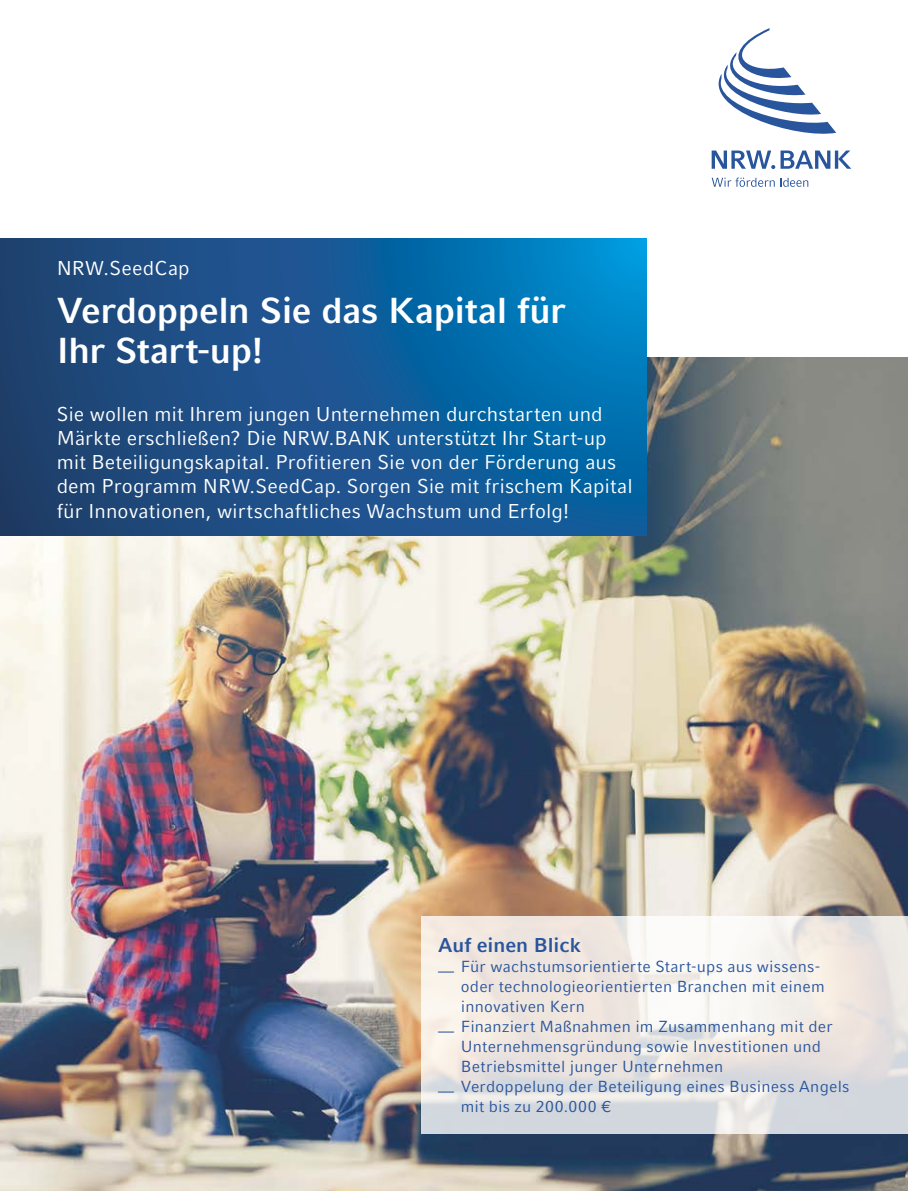
<style>
.page{position:relative;width:908px;height:1191px;background:#fff}
.page>*{position:absolute;margin:0;border:0;box-sizing:border-box;transform-origin:0 0}
.HL_T_HL{font:700 36px/40px "Compatil Fact LT Pro";letter-spacing:-.01em;color:#fff}
.HL_T_Vorspann{font:20px/24px "Compatil Fact LT Pro";letter-spacing:.005em;color:#fff}
.HL_HL_Infokasten{font:700 20px "Compatil Fact LT Pro";color:#29559c}
.HL_T_P_HL{font:20px "Compatil Fact LT Pro";letter-spacing:.01em;color:#fff}
.t1{font:16px/20px "Compatil Fact LT Pro";letter-spacing:.015em;color:#29559c}
</style>
<div class="page">
<img style="left:0;top:357px;width:907px;height:834px">
<svg style="left:0;top:238px;width:646px;height:298px;background:#145993"></svg>
<svg style="left:421px;top:916px;width:486px;height:218px"></svg>
<svg style="left:711px;top:150px;width:139px;height:19px"></svg>
<svg style="left:718px;top:28px;width:117px;height:106px"></svg>
<svg style="left:711px;top:178px;width:63px;height:9px"></svg>
<svg style="left:780px;top:178px;width:27px;height:9px"></svg>
<h1 class="HL_T_P_HL" style="left:57px;top:256px;width:134px">NRW.SeedCap</h1>
<h2 class="HL_T_HL" style="left:57px;top:291px;width:510px">Verdoppeln Sie das Kapital für<br>Ihr Start-up!</h2>
<p class="HL_T_Vorspann" style="left:57px;top:402px;width:577px">Sie wollen mit Ihrem jungen Unternehmen durchstarten und Märkte erschließen? Die NRW.BANK unterstützt Ihr Start-up mit Beteiligungskapital. Profitieren Sie von der Förderung aus dem Programm NRW.SeedCap. Sorgen Sie mit frischem Kapital für Innovationen, wirtschaftliches Wachstum und Erfolg!</p>
<h3 class="HL_HL_Infokasten" style="left:438px;top:933px;width:144px">Auf einen Blick</h3>
<p class="t1" style="left:460px;top:956px;width:365px;text-indent:-23px">— Für wachstumsorientierte Start-ups aus wissens&shy;oder technologieorientierten Branchen mit einem innovativen Kern</p>
<p class="t1" style="left:460px;top:1016px;width:373px;text-indent:-23px">— Finanziert Maßnahmen im Zusammenhang mit der<br>Unternehmensgründung sowie Investitionen und<br>Betriebsmittel junger Unternehmen</p>
<p class="t1" style="left:460px;top:1076px;width:390px;text-indent:-23px">— Verdoppelung der Beteiligung eines Business Angels mit bis zu 200.000 €</p>
</div>
